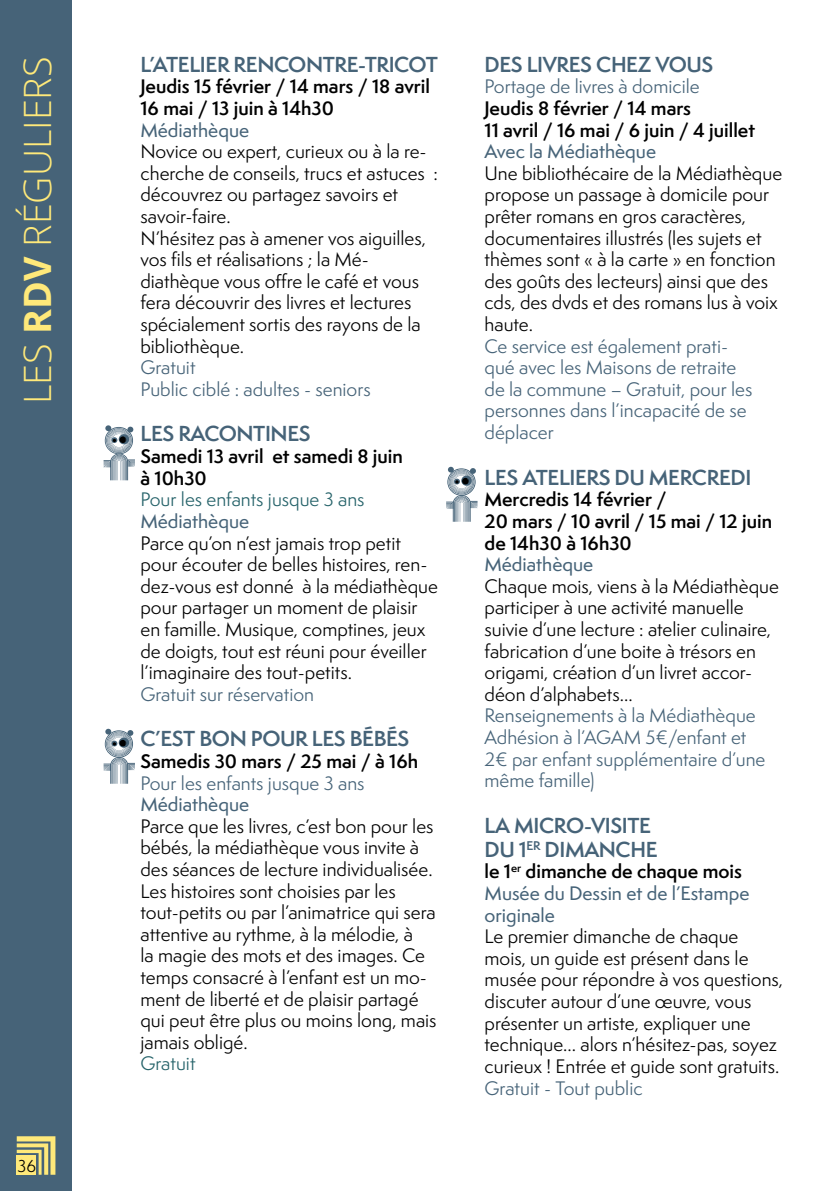
<style>
.page{position:relative;width:840px;height:1191px;background:#fff}
.page>*{position:absolute;margin:0;border:0;box-sizing:border-box;transform-origin:0 0}
.t1{font:300 37.6px "Open Sans";color:#ffe97a}
.t2{font:600 20px/24px "Semplicita Pro";letter-spacing:-.02em;color:#466378}
.t3{font:18px/21.6px "Semplicita Pro";color:#000}
.t4{font:18px/21.6px "Semplicita Pro";color:#466378}
.t5{font:600 18px/21.6px "Semplicita Pro";color:#000}
.t6{font:500 18px/21.6px "Semplicita Pro";color:#466378}
.t7{font:18px "Semplicita Pro";color:#26636a}
.t8{font:16px "Semplicita Pro";color:#000}
.s1{font-weight:700}
.s2{font-weight:600;color:#000}
</style>
<div class="page">
<div style="left:0;top:0;width:72px;height:1191px;background:#466378"></div>
<svg style="left:103px;top:425px;width:32px;height:55px"></svg>
<svg style="left:103px;top:729px;width:32px;height:54px"></svg>
<svg style="left:446px;top:467px;width:31px;height:55px"></svg>
<svg style="left:17px;top:1136px;width:38px;height:38px"></svg>
<div style="left:17px;top:1155px;width:19px;height:20px;background:#ffe97a"></div>
<h1 class="t1" style="left:12px;top:404px;width:349px;rotate:-90deg">LES <span class="s1">RDV</span> RÉGULIERS</h1>
<p class="t8" style="left:18px;top:1154px;width:20px">36</p>
<p class="t2" style="left:140px;top:52px;width:299px">L’ATELIER RENCONTRE-TRICOT</p>
<p class="t5" style="left:140px;top:76px;width:291px">Jeudis 15 février / 14 mars / 18 avril<br>16 mai / 13 juin à 14h30</p>
<p class="t6" style="left:140px;top:119px;width:110px">Médiathèque</p>
<p class="t3" style="left:140px;top:140px;width:299px">Novice ou expert, curieux ou à la re&shy;cherche de conseils, trucs et astuces : découvrez ou partagez savoirs et savoir-faire.<br>N’hésitez pas à amener vos aiguilles, vos fils et réalisations ; la Mé&shy;diathèque vous offre le café et vous fera découvrir des livres et lectures spécialement sortis des rayons de la bibliothèque.</p>
<p class="t4" style="left:140px;top:356px;width:231px">Gratuit<br>Public ciblé : adultes - seniors</p>
<p class="t2" style="left:140px;top:422px;width:171px">LES RACONTINES</p>
<p class="t5" style="left:140px;top:445px;width:264px">Samedi 13 avril et samedi 8 juin à 10h30</p>
<p class="t7" style="left:140px;top:487px;width:225px">Pour les enfants jusque 3 ans</p>
<p class="t6" style="left:140px;top:510px;width:110px">Médiathèque</p>
<p class="t3" style="left:140px;top:532px;width:299px">Parce qu’on n’est jamais trop petit pour écouter de belles histoires, ren&shy;dez-vous est donné à la médiathèque pour partager un moment de plaisir en famille. Musique, comptines, jeux de doigts, tout est réuni pour éveiller l’imaginaire des tout-petits.</p>
<p class="t4" style="left:140px;top:683px;width:175px">Gratuit sur réservation</p>
<p class="t2" style="left:140px;top:726px;width:270px">C’EST BON POUR LES BÉBÉS</p>
<p class="t5" style="left:140px;top:750px;width:279px">Samedis 30 mars / 25 mai / à 16h</p>
<p class="t4" style="left:140px;top:772px;width:225px">Pour les enfants jusque 3 ans</p>
<p class="t6" style="left:140px;top:793px;width:110px">Médiathèque</p>
<p class="t3" style="left:140px;top:815px;width:297px">Parce que les livres, c’est bon pour les bébés, la médiathèque vous invite à des séances de lecture individualisée.<br>Les histoires sont choisies par les tout-petits ou par l’animatrice qui sera attentive au rythme, à la mélodie, à<br>la magie des mots et des images. Ce temps consacré à l’enfant est un mo&shy;ment de liberté et de plaisir partagé qui peut être plus ou moins long, mais jamais obligé.</p>
<p class="t7" style="left:140px;top:1051px;width:57px">Gratuit</p>
<p class="t2" style="left:484px;top:52px;width:230px">DES LIVRES CHEZ VOUS</p>
<p class="t4" style="left:484px;top:76px;width:216px">Portage de livres à domicile</p>
<p class="t5" style="left:484px;top:97px;width:272px">Jeudis 8 février / 14 mars<br>11 avril / 16 mai / 6 juin / 4 juillet</p>
<p class="t6" style="left:484px;top:140px;width:173px">Avec la Médiathèque</p>
<p class="t3" style="left:484px;top:162px;width:299px">Une bibliothécaire de la Médiathèque propose un passage à domicile pour prêter romans en gros caractères, documentaires illustrés (les sujets et thèmes sont « à la carte » en fonction des goûts des lecteurs) ainsi que des cds, des dvds et des romans lus à voix haute.</p>
<p class="t4" style="left:484px;top:335px;width:269px">Ce service est également prati&shy;qué avec les Maisons de retraite de la commune – Gratuit, pour les personnes dans l’incapacité de se déplacer</p>
<p class="t2" style="left:484px;top:465px;width:268px">LES ATELIERS DU MERCREDI</p>
<p class="t5" style="left:484px;top:488px;width:289px">Mercredis 14 février /<br>20 mars / 10 avril / 15 mai / 12 juin de 14h30 à 16h30</p>
<p class="t6" style="left:484px;top:553px;width:110px">Médiathèque</p>
<p class="t3" style="left:484px;top:575px;width:296px">Chaque mois, viens à la Médiathèque participer à une activité manuelle suivie d’une lecture : atelier culinaire, fabrication d’une boite à trésors en origami, création d’un livret accor&shy;déon d’alphabets…</p>
<p class="t4" style="left:484px;top:704px;width:282px">Renseignements à la Médiathèque<br>Adhésion à l’AGAM 5€/enfant et<br>2€ par enfant supplémentaire d’une même famille)</p>
<p class="t2" style="left:484px;top:813px;width:174px">LA MICRO-VISITE<br>DU 1<sup>ER</sup> DIMANCHE</p>
<p class="t6" style="left:484px;top:860px;width:266px"><span class="s2">le 1</span><sup>er</sup> <span class="s2">dimanche de chaque mois<br></span>Musée du Dessin et de l’Estampe originale</p>
<p class="t3" style="left:484px;top:925px;width:300px">Le premier dimanche de chaque mois, un guide est présent dans le musée pour répondre à vos questions, discuter autour d’une œuvre, vous présenter un artiste, expliquer une technique… alors n’hésitez-pas, soyez curieux ! Entrée et guide sont gratuits.</p>
<p class="t4" style="left:484px;top:1076px;width:160px">Gratuit - Tout public</p>
</div>
